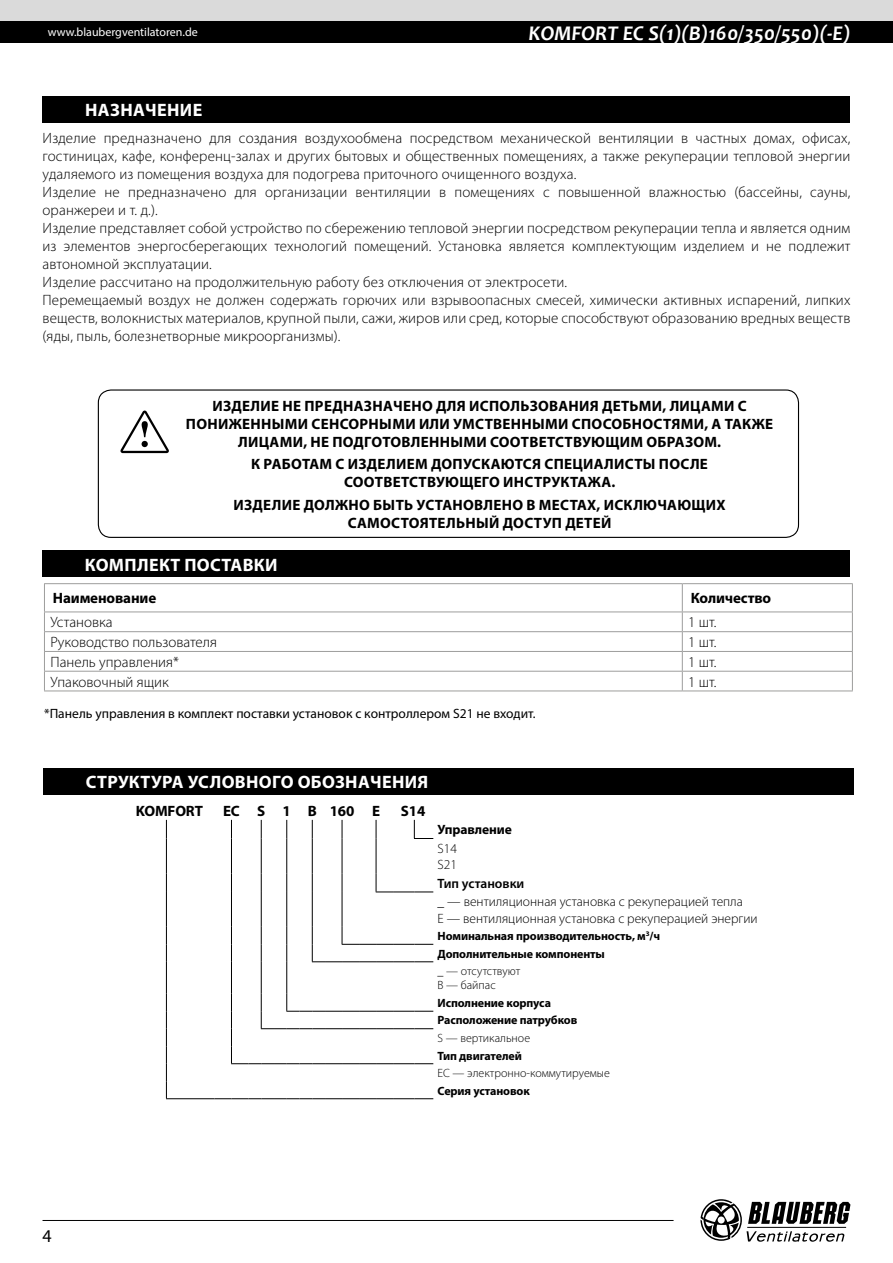
<style>
.page{position:relative;width:893px;height:1263px;background:#fff}
.page>*{position:absolute;margin:0;border:0;box-sizing:border-box;transform-origin:0 0}
.t1{font:italic 700 21px "Candara";color:#fff}
.t2{font:700 18px "Myriad Pro";letter-spacing:.02em;color:#fff}
.t3{font:18px "Myriad Pro";color:#000}
.t4{font:300 15px/18px "Myriad Pro";letter-spacing:.01em;color:#000}
.t5{font:700 15px/18px "Myriad Pro";letter-spacing:.02em;color:#000;text-align:center}
.t6{font:700 15px "Myriad Pro";letter-spacing:-.01em;color:#000}
.t7{font:300 13.5px/16.2px "Myriad Pro";color:#000}
.t8{font:13.5px "Myriad Pro";color:#000}
.t9{font:600 13.5px "Myriad Pro";color:#000}
.t10{font:700 13.5px "Myriad Pro";letter-spacing:-.01em;color:#000}
.t11{font:700 12px/17.5px "Myriad Pro";letter-spacing:-.01em;color:#000}
.t12{font:300 12px/14.4px "Myriad Pro";color:#000}
.t13{font:12px "Myriad Pro";color:#fff}
</style>
<div class="page">
<div style="left:43px;top:96px;width:807px;height:27px;background:#000"></div>
<div style="left:98px;top:389px;width:701px;height:149px;border:1px solid #000;border-radius:13px"></div>
<svg style="left:120px;top:410px;width:49px;height:43px"></svg>
<hr style="left:44px;top:583px;width:638px;height:1px;background:#9d9d9c">
<hr style="left:682px;top:583px;width:171px;height:1px;background:#9d9d9c">
<hr style="left:44px;top:611px;width:638px;height:1px;background:#9d9d9c">
<hr style="left:682px;top:611px;width:171px;height:1px;background:#9d9d9c">
<hr style="left:44px;top:631px;width:638px;height:1px;background:#9d9d9c">
<hr style="left:682px;top:631px;width:171px;height:1px;background:#9d9d9c">
<hr style="left:44px;top:651px;width:638px;height:1px;background:#9d9d9c">
<hr style="left:682px;top:651px;width:171px;height:1px;background:#9d9d9c">
<hr style="left:44px;top:671px;width:638px;height:1px;background:#9d9d9c">
<svg style="left:44px;top:584px;width:1px;height:107px"></svg>
<hr style="left:682px;top:671px;width:171px;height:1px;background:#9d9d9c">
<svg style="left:682px;top:584px;width:1px;height:107px"></svg>
<svg style="left:852px;top:584px;width:1px;height:107px"></svg>
<hr style="left:44px;top:691px;width:638px;height:1px;background:#9d9d9c">
<hr style="left:682px;top:691px;width:171px;height:1px;background:#9d9d9c">
<div style="left:42px;top:551px;width:808px;height:26px;background:#000"></div>
<div style="left:43px;top:768px;width:811px;height:27px;background:#000"></div>
<div style="left:0;top:0;width:893px;height:21px;background:#dadada"></div>
<div style="left:0;top:21px;width:893px;height:22px;background:#000"></div>
<svg style="left:700px;top:1199px;width:150px;height:43px"></svg>
<hr style="left:43px;top:1220px;width:631px;height:1px;background:#000">
<svg style="left:261px;top:820px;width:1px;height:18px"></svg>
<hr style="left:261px;top:838px;width:1px;height:35px;background:#000">
<svg style="left:261px;top:873px;width:1px;height:19px"></svg>
<hr style="left:261px;top:892px;width:1px;height:35px;background:#000">
<svg style="left:261px;top:927px;width:1px;height:35px"></svg>
<hr style="left:261px;top:962px;width:1px;height:32px;background:#000">
<svg style="left:231px;top:820px;width:1px;height:18px"></svg>
<hr style="left:231px;top:838px;width:1px;height:35px;background:#000">
<svg style="left:231px;top:873px;width:1px;height:19px"></svg>
<hr style="left:231px;top:892px;width:1px;height:35px;background:#000">
<svg style="left:231px;top:927px;width:1px;height:35px"></svg>
<hr style="left:231px;top:962px;width:1px;height:32px;background:#000">
<svg style="left:166px;top:820px;width:1px;height:18px"></svg>
<hr style="left:166px;top:838px;width:1px;height:35px;background:#000">
<svg style="left:166px;top:873px;width:1px;height:19px"></svg>
<hr style="left:166px;top:892px;width:1px;height:35px;background:#000">
<svg style="left:166px;top:927px;width:1px;height:35px"></svg>
<hr style="left:166px;top:962px;width:1px;height:32px;background:#000">
<svg style="left:166px;top:994px;width:1px;height:104px"></svg>
<hr style="left:166px;top:1098px;width:48px;height:1px;background:#000">
<svg style="left:214px;top:1098px;width:219px;height:1px"></svg>
<svg style="left:286px;top:820px;width:1px;height:18px"></svg>
<hr style="left:286px;top:838px;width:1px;height:35px;background:#000">
<svg style="left:286px;top:873px;width:1px;height:19px"></svg>
<hr style="left:286px;top:892px;width:1px;height:35px;background:#000">
<svg style="left:286px;top:927px;width:1px;height:35px"></svg>
<hr style="left:286px;top:962px;width:1px;height:32px;background:#000">
<svg style="left:376px;top:820px;width:1px;height:18px"></svg>
<hr style="left:376px;top:838px;width:1px;height:35px;background:#000">
<svg style="left:376px;top:873px;width:57px;height:19px"></svg>
<svg style="left:342px;top:820px;width:1px;height:18px"></svg>
<hr style="left:342px;top:838px;width:1px;height:35px;background:#000">
<svg style="left:342px;top:873px;width:1px;height:19px"></svg>
<hr style="left:342px;top:892px;width:1px;height:35px;background:#000">
<svg style="left:231px;top:994px;width:202px;height:70px"></svg>
<svg style="left:414px;top:820px;width:19px;height:19px"></svg>
<svg style="left:312px;top:820px;width:1px;height:18px"></svg>
<hr style="left:312px;top:838px;width:1px;height:35px;background:#000">
<svg style="left:312px;top:873px;width:1px;height:19px"></svg>
<hr style="left:312px;top:892px;width:1px;height:35px;background:#000">
<svg style="left:312px;top:927px;width:121px;height:35px"></svg>
<p class="t13" style="left:48px;top:25px;width:152px">www.blaubergventilatoren.de</p>
<h1 class="t1" style="left:529px;top:20px;width:323px">KOMFORT EC S(1)(B)160/350/550)(-E)</h1>
<p class="t2" style="left:85px;top:98px;width:119px">НАЗНАЧЕНИЕ</p>
<p class="t4" style="left:43px;top:129px;width:809px">Изделие предназначено для создания воздухообмена посредством механической вентиляции в частных домах, офисах, гостиницах, кафе, конференц-залах и других бытовых и общественных помещениях, а также рекуперации тепловой энергии удаляемого из помещения воздуха для подогрева приточного очищенного воздуха.<br>Изделие не предназначено для организации вентиляции в помещениях с повышенной влажностью (бассейны, сауны, оранжереи и т. д.).<br>Изделие представляет собой устройство по сбережению тепловой энергии посредством рекуперации тепла и является одним из элементов энергосберегающих технологий помещений. Установка является комплектующим изделием и не подлежит автономной эксплуатации.<br>Изделие рассчитано на продолжительную работу без отключения от электросети.<br>Перемещаемый воздух не должен содержать горючих или взрывоопасных смесей, химически активных испарений, липких веществ, волокнистых материалов, крупной пыли, сажи, жиров или сред, которые способствуют образованию вредных веществ (яды, пыль, болезнетворные микроорганизмы).</p>
<p class="t5" style="left:186px;top:396px;width:589px">ИЗДЕЛИЕ НЕ ПРЕДНАЗНАЧЕНО ДЛЯ ИСПОЛЬЗОВАНИЯ ДЕТЬМИ, ЛИЦАМИ С<br>ПОНИЖЕННЫМИ СЕНСОРНЫМИ ИЛИ УМСТВЕННЫМИ СПОСОБНОСТЯМИ, А ТАКЖЕ<br>ЛИЦАМИ, НЕ ПОДГОТОВЛЕННЫМИ СООТВЕТСТВУЮЩИМ ОБРАЗОМ.</p>
<p class="t5" style="left:251px;top:455px;width:458px">К РАБОТАМ С ИЗДЕЛИЕМ ДОПУСКАЮТСЯ СПЕЦИАЛИСТЫ ПОСЛЕ<br>СООТВЕТСТВУЮЩЕГО ИНСТРУКТАЖА.</p>
<p class="t5" style="left:233px;top:495px;width:494px">ИЗДЕЛИЕ ДОЛЖНО БЫТЬ УСТАНОВЛЕНО В МЕСТАХ, ИСКЛЮЧАЮЩИХ<br>САМОСТОЯТЕЛЬНЫЙ ДОСТУП ДЕТЕЙ</p>
<p class="t2" style="left:85px;top:553px;width:194px">КОМПЛЕКТ ПОСТАВКИ</p>
<p class="t6" style="left:53px;top:589px;width:105px">Наименование</p>
<p class="t6" style="left:691px;top:589px;width:82px">Количество</p>
<p class="t4" style="left:50px;top:614px;width:64px">Установка</p>
<p class="t4" style="left:688px;top:614px;width:30px">1 шт.</p>
<p class="t4" style="left:50px;top:633px;width:168px">Руководство пользователя</p>
<p class="t4" style="left:688px;top:633px;width:30px">1 шт.</p>
<p class="t4" style="left:50px;top:653px;width:130px">Панель управления*</p>
<p class="t4" style="left:688px;top:653px;width:30px">1 шт.</p>
<p class="t4" style="left:50px;top:673px;width:120px">Упаковочный ящик</p>
<p class="t4" style="left:688px;top:673px;width:30px">1 шт.</p>
<p class="t8" style="left:44px;top:705px;width:493px">*Панель управления в комплект поставки установок c контроллером S21 не входит.</p>
<p class="t2" style="left:86px;top:770px;width:344px">СТРУКТУРА УСЛОВНОГО ОБОЗНАЧЕНИЯ</p>
<p class="t3" style="left:43px;top:1224px;width:11px">4</p>
<p class="t6" style="left:136px;top:801px;width:69px">KOMFORT</p>
<p class="t5" style="left:223px;top:801px;width:158px">EC S 1 B160 E</p>
<p class="t5" style="left:401px;top:801px;width:26px">S14</p>
<p class="t10" style="left:438px;top:821px;width:76px">Управление</p>
<p class="t7" style="left:438px;top:840px;width:21px">S14<br>S21</p>
<p class="t9" style="left:438px;top:874px;width:88px">Тип установки</p>
<p class="t7" style="left:438px;top:894px;width:322px">_ — вентиляционная установка с рекуперацией тепла<br>E — вентиляционная установка с рекуперацией энергии</p>
<p class="t11" style="left:438px;top:927px;width:224px">Номинальная производительность, м<sup>3</sup>/ч<br>Дополнительные компоненты</p>
<p class="t12" style="left:438px;top:964px;width:84px">_ — отсутствуют<br>B — байпас</p>
<p class="t11" style="left:438px;top:994px;width:141px">Исполнение корпуса<br>Расположение патрубков</p>
<p class="t12" style="left:438px;top:1031px;width:94px">S — вертикальное</p>
<p class="t11" style="left:438px;top:1046px;width:86px">Тип двигателей</p>
<p class="t12" style="left:438px;top:1066px;width:174px">ЕС — электронно-коммутируемые</p>
<p class="t11" style="left:438px;top:1081px;width:94px">Серия установок</p>
</div>
